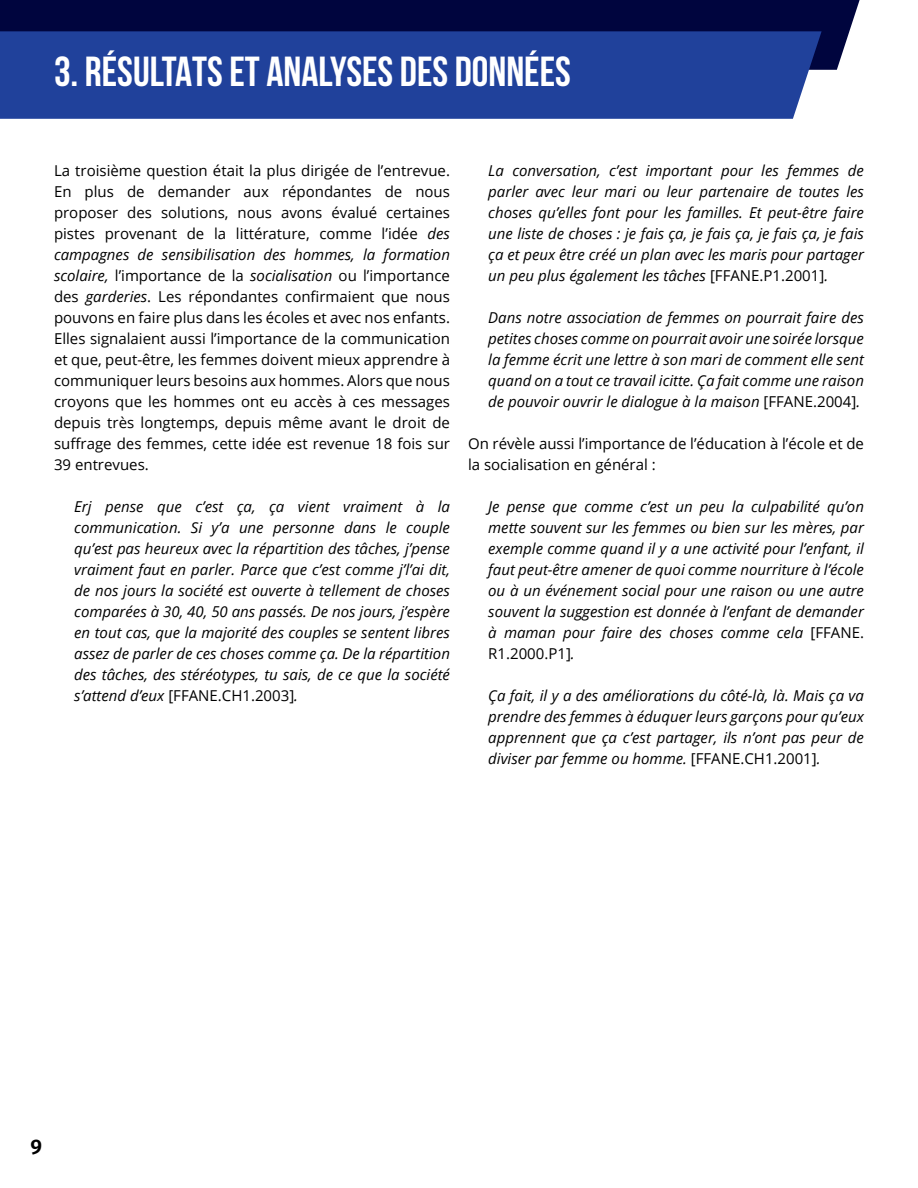
<style>
.page{position:relative;width:918px;height:1188px;background:#fff}
.page>*{position:absolute;margin:0;border:0;box-sizing:border-box;transform-origin:0 0}
.t1{font:700 42px "Bebas Neue";color:#fff}
.t2{font:600 21px "Fira Sans";color:#000}
.t3{font:italic 15px/21px "Open Sans";color:#000;text-align:justify}
.t4{font:15px/21px "Open Sans";color:#000;text-align:justify}
.s1{font-style:italic}
.s2{font-style:normal}
</style>
<div class="page">
<div style="left:0;top:0;width:860px;height:70px;background:#00053e"></div>
<div style="left:0;top:31px;width:822px;height:88px;background:#20419b"></div>
<h1 class="t1" style="left:54px;top:48px;width:518px">3. RÉSULTATS ET ANALYSES DES DONNÉES</h1>
<p class="t4" style="left:54px;top:159px;width:398px">La troisième question était la plus dirigée de l’entrevue.<br>En plus de demander aux répondantes de nous proposer des solutions, nous avons évalué certaines pistes provenant de la littérature, comme l’idée <span class="s1">des campagnes de sensibilisation des hommes, la formation scolaire,</span> l’importance de la <span class="s1">socialisation</span> ou l’importance des <span class="s1">garderies</span>. Les répondantes confirmaient que nous pouvons en faire plus dans les écoles et avec nos enfants.<br>Elles signalaient aussi l’importance de la communication et que, peut-être, les femmes doivent mieux apprendre à communiquer leurs besoins aux hommes. Alors que nous croyons que les hommes ont eu accès à ces messages depuis très longtemps, depuis même avant le droit de suffrage des femmes, cette idée est revenue 18 fois sur 39 entrevues.</p>
<p class="t3" style="left:74px;top:495px;width:377px">Erj pense que c’est ça, ça vient vraiment à la communication. Si y’a une personne dans le couple qu’est pas heureux avec la répartition des tâches, j’pense vraiment faut en parler. Parce que c’est comme j’l’ai dit, de nos jours la société est ouverte à tellement de choses comparées à 30, 40, 50 ans passés. De nos jours, j’espère en tout cas, que la majorité des couples se sentent libres assez de parler de ces choses comme ça. De la répartition des tâches, des stéréotypes, tu sais, de ce que la société s’attend d’eux <span class="s2">[FFANE.CH1.2003]</span>.</p>
<p class="t3" style="left:488px;top:159px;width:377px">La conversation, c’est important pour les femmes de parler avec leur mari ou leur partenaire de toutes les choses qu’elles font pour les familles. Et peut-être faire une liste de choses : je fais ça, je fais ça, je fais ça, je fais ça et peux être créé un plan avec les maris pour partager un peu plus également les tâches <span class="s2">[FFANE.P1.2001]</span>.</p>
<p class="t3" style="left:488px;top:306px;width:377px">Dans notre association de femmes on pourrait faire des petites choses comme on pourrait avoir une soirée lorsque la femme écrit une lettre à son mari de comment elle sent quand on a tout ce travail icitte. Ça fait comme une raison de pouvoir ouvrir le dialogue à la maison <span class="s2">[FFANE.2004]</span>.</p>
<p class="t4" style="left:468px;top:432px;width:398px">On révèle aussi l’importance de l’éducation à l’école et de la socialisation en général :</p>
<p class="t3" style="left:488px;top:495px;width:377px">Je pense que comme c’est un peu la culpabilité qu’on mette souvent sur les femmes ou bien sur les mères, par exemple comme quand il y a une activité pour l’enfant, il faut peut-être amener de quoi comme nourriture à l’école ou à un événement social pour une raison ou une autre souvent la suggestion est donnée à l’enfant de demander à maman pour faire des choses comme cela <span class="s2">[FFANE.<br>R1.2000.P1]</span>.</p>
<p class="t3" style="left:488px;top:684px;width:377px">Ça fait, il y a des améliorations du côté-là, là. Mais ça va prendre des femmes à éduquer leurs garçons pour qu’eux apprennent que ça c’est partager, ils n’ont pas peur de diviser par femme ou homme. <span class="s2">[FFANE.CH1.2001]</span>.</p>
<h2 class="t2" style="left:30px;top:1129px;width:13px">9</h2>
</div>
